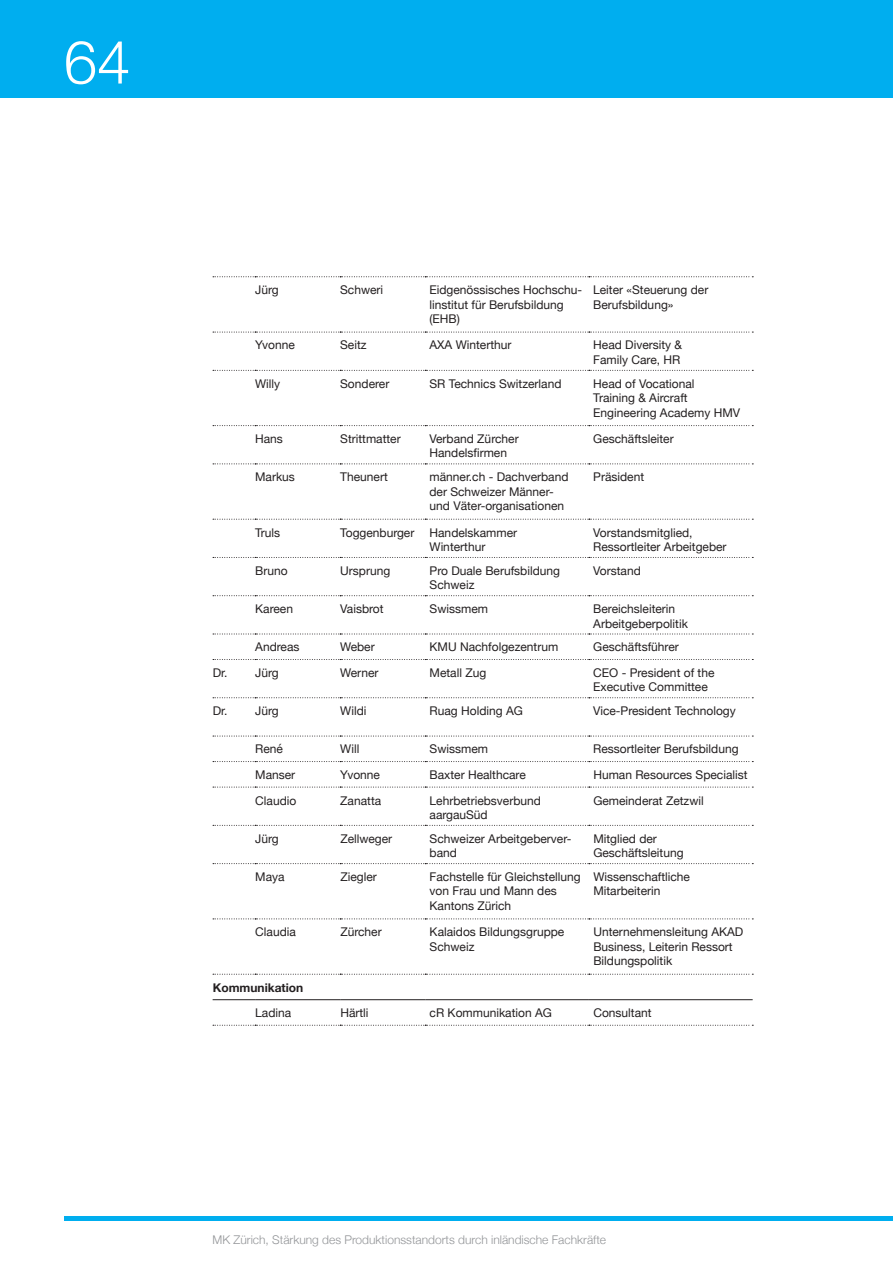
<style>
.page{position:relative;width:893px;height:1263px;background:#fff}
.page>*{position:absolute;margin:0;border:0;box-sizing:border-box;transform-origin:0 0}
.t1{font:300 60px "Helvetica Neue";color:#fff}
.t2{font:12px/14.4px "Helvetica Neue";color:#231f20}
.t3{font:300 12px "Helvetica Neue";color:#939598}
.t4{font:700 12px "Helvetica Neue";color:#231f20}
</style>
<div class="page">
<div style="left:0;top:0;width:893px;height:97px;background:#00aeef"></div>
<hr style="left:64px;top:1216px;width:829px;height:4px;background:#00aeef">
<svg style="left:213px;top:276px;width:540px;height:1px"></svg>
<svg style="left:213px;top:332px;width:540px;height:1px"></svg>
<svg style="left:213px;top:370px;width:540px;height:1px"></svg>
<svg style="left:213px;top:425px;width:540px;height:1px"></svg>
<svg style="left:213px;top:463px;width:540px;height:1px"></svg>
<svg style="left:213px;top:519px;width:540px;height:1px"></svg>
<svg style="left:213px;top:557px;width:540px;height:1px"></svg>
<svg style="left:213px;top:595px;width:540px;height:1px"></svg>
<svg style="left:213px;top:634px;width:540px;height:1px"></svg>
<svg style="left:213px;top:659px;width:540px;height:1px"></svg>
<svg style="left:213px;top:697px;width:540px;height:1px"></svg>
<svg style="left:213px;top:736px;width:540px;height:1px"></svg>
<svg style="left:213px;top:761px;width:540px;height:1px"></svg>
<svg style="left:213px;top:787px;width:540px;height:1px"></svg>
<svg style="left:213px;top:825px;width:540px;height:1px"></svg>
<svg style="left:213px;top:863px;width:540px;height:1px"></svg>
<svg style="left:213px;top:918px;width:540px;height:1px"></svg>
<svg style="left:213px;top:974px;width:540px;height:1px"></svg>
<svg style="left:213px;top:1025px;width:540px;height:1px"></svg>
<hr style="left:213px;top:999px;width:42px;height:1px;background:#231f20">
<hr style="left:255px;top:999px;width:85px;height:1px;background:#231f20">
<hr style="left:340px;top:999px;width:85px;height:1px;background:#231f20">
<hr style="left:425px;top:999px;width:164px;height:1px;background:#231f20">
<hr style="left:589px;top:999px;width:164px;height:1px;background:#231f20">
<h1 class="t1" style="left:64px;top:14px;width:68px">64</h1>
<p class="t2" style="left:255px;top:283px;width:25px">Jürg</p>
<p class="t2" style="left:340px;top:283px;width:45px">Schweri</p>
<p class="t2" style="left:429px;top:283px;width:154px">Eidgenössisches Hochschu&shy;linstitut für Berufsbildung (EHB)</p>
<p class="t2" style="left:593px;top:283px;width:117px">Leiter «Steuerung der<br>Berufsbildung»</p>
<p class="t2" style="left:255px;top:339px;width:41px">Yvonne</p>
<p class="t2" style="left:340px;top:339px;width:28px">Seitz</p>
<p class="t2" style="left:429px;top:339px;width:84px">AXA Winterthur</p>
<p class="t2" style="left:593px;top:339px;width:90px">Head Diversity &amp;<br>Family Care, HR</p>
<p class="t2" style="left:255px;top:377px;width:27px">Willy</p>
<p class="t2" style="left:340px;top:377px;width:51px">Sonderer</p>
<p class="t2" style="left:429px;top:377px;width:133px">SR Technics Switzerland</p>
<p class="t2" style="left:593px;top:377px;width:148px">Head of Vocational<br>Training &amp; Aircraft<br>Engineering Academy HMV</p>
<p class="t2" style="left:255px;top:432px;width:29px">Hans</p>
<p class="t2" style="left:340px;top:432px;width:62px">Strittmatter</p>
<p class="t2" style="left:429px;top:432px;width:91px">Verband Zürcher<br>Handelsfirmen</p>
<p class="t2" style="left:593px;top:432px;width:82px">Geschäftsleiter</p>
<p class="t2" style="left:255px;top:470px;width:41px">Markus</p>
<p class="t2" style="left:340px;top:470px;width:49px">Theunert</p>
<p class="t2" style="left:430px;top:470px;width:140px">männer.ch - Dachverband der Schweizer Männer&shy;und Väter-organisationen</p>
<p class="t2" style="left:593px;top:470px;width:52px">Präsident</p>
<p class="t2" style="left:255px;top:526px;width:27px">Truls</p>
<p class="t2" style="left:340px;top:526px;width:76px">Toggenburger</p>
<p class="t2" style="left:430px;top:526px;width:89px">Handelskammer<br>Winterthur</p>
<p class="t2" style="left:593px;top:526px;width:135px">Vorstandsmitglied,<br>Ressortleiter Arbeitgeber</p>
<p class="t2" style="left:255px;top:564px;width:34px">Bruno</p>
<p class="t2" style="left:340px;top:564px;width:52px">Ursprung</p>
<p class="t2" style="left:430px;top:564px;width:132px">Pro Duale Berufsbildung<br>Schweiz</p>
<p class="t2" style="left:593px;top:564px;width:49px">Vorstand</p>
<p class="t2" style="left:255px;top:602px;width:39px">Kareen</p>
<p class="t2" style="left:340px;top:602px;width:45px">Vaisbrot</p>
<p class="t2" style="left:430px;top:602px;width:60px">Swissmem</p>
<p class="t2" style="left:593px;top:602px;width:96px">Bereichsleiterin<br>Arbeitgeberpolitik</p>
<p class="t2" style="left:255px;top:641px;width:46px">Andreas</p>
<p class="t2" style="left:340px;top:641px;width:36px">Weber</p>
<p class="t2" style="left:430px;top:641px;width:130px">KMU Nachfolgezentrum</p>
<p class="t2" style="left:593px;top:641px;width:87px">Geschäftsführer</p>
<p class="t2" style="left:213px;top:666px;width:67px">Dr. Jürg</p>
<p class="t2" style="left:340px;top:666px;width:40px">Werner</p>
<p class="t2" style="left:430px;top:666px;width:58px">Metall Zug</p>
<p class="t2" style="left:593px;top:666px;width:123px">CEO - President of the<br>Executive Committee</p>
<p class="t2" style="left:213px;top:704px;width:67px">Dr. Jürg</p>
<p class="t2" style="left:340px;top:704px;width:28px">Wildi</p>
<p class="t2" style="left:430px;top:704px;width:95px">Ruag Holding AG</p>
<p class="t2" style="left:593px;top:704px;width:144px">Vice-President Technology</p>
<p class="t2" style="left:255px;top:743px;width:29px">René</p>
<p class="t2" style="left:340px;top:743px;width:21px">Will</p>
<p class="t2" style="left:430px;top:743px;width:60px">Swissmem</p>
<p class="t2" style="left:593px;top:743px;width:147px">Ressortleiter Berufsbildung</p>
<p class="t2" style="left:255px;top:768px;width:42px">Manser</p>
<p class="t2" style="left:340px;top:768px;width:41px">Yvonne</p>
<p class="t2" style="left:430px;top:768px;width:98px">Baxter Healthcare</p>
<p class="t2" style="left:593px;top:768px;width:156px">Human Resources Specialist</p>
<p class="t2" style="left:255px;top:794px;width:43px">Claudio</p>
<p class="t2" style="left:340px;top:794px;width:42px">Zanatta</p>
<p class="t2" style="left:430px;top:794px;width:113px">Lehrbetriebsverbund aargauSüd</p>
<p class="t2" style="left:593px;top:794px;width:112px">Gemeinderat Zetzwil</p>
<p class="t2" style="left:255px;top:832px;width:25px">Jürg</p>
<p class="t2" style="left:340px;top:832px;width:53px">Zellweger</p>
<p class="t2" style="left:430px;top:832px;width:143px">Schweizer Arbeitgeberver&shy;band</p>
<p class="t2" style="left:593px;top:832px;width:92px">Mitglied der<br>Geschäftsleitung</p>
<p class="t2" style="left:255px;top:870px;width:31px">Maya</p>
<p class="t2" style="left:340px;top:870px;width:38px">Ziegler</p>
<p class="t2" style="left:430px;top:870px;width:153px">Fachstelle für Gleichstellung von Frau und Mann des<br>Kantons Zürich</p>
<p class="t2" style="left:593px;top:870px;width:98px">Wissenschaftliche<br>Mitarbeiterin</p>
<p class="t2" style="left:255px;top:925px;width:42px">Claudia</p>
<p class="t2" style="left:340px;top:925px;width:43px">Zürcher</p>
<p class="t2" style="left:430px;top:925px;width:136px">Kalaidos Bildungsgruppe<br>Schweiz</p>
<p class="t2" style="left:593px;top:925px;width:152px">Unternehmensleitung AKAD<br>Business, Leiterin Ressort<br>Bildungspolitik</p>
<p class="t4" style="left:213px;top:978px;width:92px">Kommunikation</p>
<p class="t2" style="left:255px;top:1006px;width:38px">Ladina</p>
<p class="t2" style="left:340px;top:1006px;width:30px">Härtli</p>
<p class="t2" style="left:430px;top:1006px;width:124px">cR Kommunikation AG</p>
<p class="t2" style="left:593px;top:1006px;width:60px">Consultant</p>
<p class="t3" style="left:213px;top:1230px;width:395px">MK Zürich, Stärkung des Produktionsstandorts durch inländische Fachkräfte</p>
</div>
